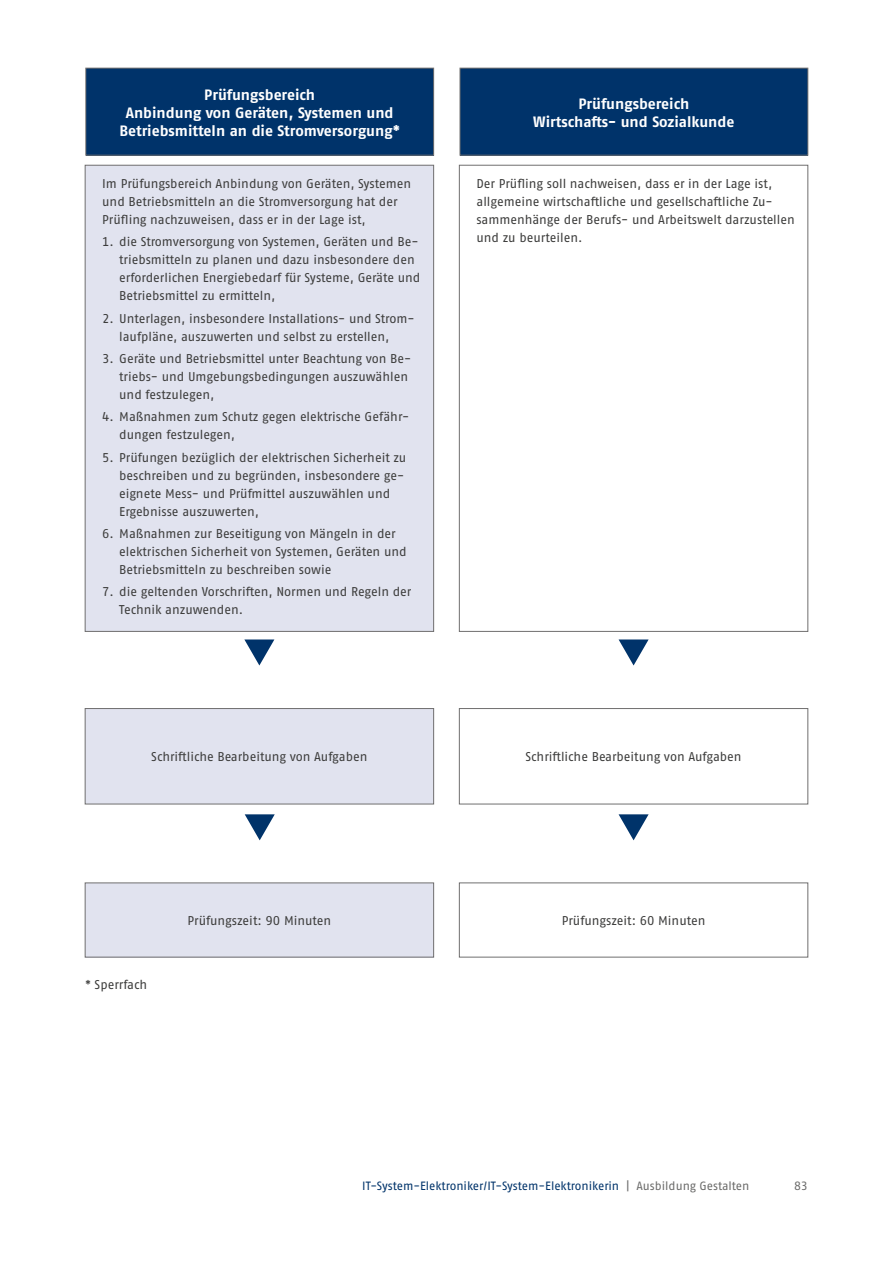
<style>
.page{position:relative;width:893px;height:1263px;background:#fff}
.page>*{position:absolute;margin:0;border:0;box-sizing:border-box;transform-origin:0 0}
.id272{font:700 15px/18px "Fago Pro";letter-spacing:-.005em;color:#fff;text-align:center}
.id269{font:12.75px/18px "Fago Pro";letter-spacing:-.005em;color:#3c3c3b}
.t1{font:12px "Fago Pro";letter-spacing:-.005em;color:#00336a}
.t2{font:12px "Fago Pro";color:#6b6b6a}
.s1{color:#6b6b6a}
</style>
<div class="page">
<div style="left:86px;top:68px;width:348px;height:87px;background:#00336a"></div>
<div style="left:460px;top:68px;width:348px;height:87px;background:#00336a"></div>
<div style="left:85px;top:165px;width:349px;height:467px;background:#e1e3ef"></div>
<svg style="left:459px;top:165px;width:349px;height:467px"></svg>
<div style="left:85px;top:708px;width:349px;height:96px;background:#e1e3ef"></div>
<svg style="left:459px;top:708px;width:349px;height:96px"></svg>
<div style="left:85px;top:883px;width:349px;height:74px;background:#e1e3ef"></div>
<svg style="left:459px;top:883px;width:349px;height:74px"></svg>
<svg style="left:244px;top:639px;width:30px;height:26px"></svg>
<svg style="left:619px;top:639px;width:30px;height:26px"></svg>
<svg style="left:245px;top:814px;width:30px;height:26px"></svg>
<svg style="left:619px;top:814px;width:30px;height:26px"></svg>
<p class="id272" style="left:204px;top:85px;width:112px">Prüfungsbereich</p>
<p class="id272" style="left:120px;top:103px;width:282px">Anbindung von Geräten, Systemen und<br>Betriebsmitteln an die Stromversorgung*</p>
<p class="id269" style="left:102px;top:175px;width:310px">Im Prüfungsbereich Anbindung von Geräten, Systemen und Betriebsmitteln an die Stromversorgung hat der<br>Prüfling nachzuweisen, dass er in der Lage ist,</p>
<p class="id269" style="left:119px;top:233px;width:303px;text-indent:-17px">1. die Stromversorgung von Systemen, Geräten und Be&shy;triebsmitteln zu planen und dazu insbesondere den erforderlichen Energiebedarf für Systeme, Geräte und Betriebsmittel zu ermitteln,</p>
<p class="id269" style="left:119px;top:309px;width:297px;text-indent:-17px">2. Unterlagen, insbesondere Installations- und Strom&shy;laufpläne, auszuwerten und selbst zu erstellen,</p>
<p class="id269" style="left:119px;top:349px;width:294px;text-indent:-17px">3. Geräte und Betriebsmittel unter Beachtung von Be&shy;triebs- und Umgebungsbedingungen auszuwählen und festzulegen,</p>
<p class="id269" style="left:119px;top:408px;width:292px;text-indent:-17px">4. Maßnahmen zum Schutz gegen elektrische Gefähr&shy;dungen festzulegen,</p>
<p class="id269" style="left:119px;top:448px;width:289px;text-indent:-17px">5. Prüfungen bezüglich der elektrischen Sicherheit zu beschreiben und zu begründen, insbesondere ge&shy;eignete Mess- und Prüfmittel auszuwählen und Ergebnisse auszuwerten,</p>
<p class="id269" style="left:119px;top:524px;width:289px;text-indent:-17px">6. Maßnahmen zur Beseitigung von Mängeln in der elektrischen Sicherheit von Systemen, Geräten und<br>Betriebsmitteln zu beschreiben sowie</p>
<p class="id269" style="left:119px;top:582px;width:294px;text-indent:-17px">7. die geltenden Vorschriften, Normen und Regeln der<br>Technik anzuwenden.</p>
<p class="id272" style="left:578px;top:94px;width:112px">Prüfungsbereich</p>
<p class="id272" style="left:533px;top:112px;width:203px">Wirtschafts- und Sozialkunde</p>
<p class="id269" style="left:476px;top:175px;width:320px">Der Prüfling soll nachweisen, dass er in der Lage ist, allgemeine wirtschaftliche und gesellschaftliche Zu&shy;sammenhänge der Berufs- und Arbeitswelt darzustellen und zu beurteilen.</p>
<p class="id269" style="left:151px;top:748px;width:218px">Schriftliche Bearbeitung von Aufgaben</p>
<p class="id269" style="left:525px;top:748px;width:218px">Schriftliche Bearbeitung von Aufgaben</p>
<p class="id269" style="left:85px;top:975px;width:64px">* Sperrfach</p>
<p class="id269" style="left:187px;top:912px;width:145px">Prüfungszeit: 90 Minuten</p>
<p class="id269" style="left:562px;top:912px;width:145px">Prüfungszeit: 60 Minuten</p>
<p class="t1" style="left:362px;top:1178px;width:389px">IT-System-Elektroniker/IT-System-Elektronikerin <span class="s1">| Ausbildung Gestalten</span></p>
<p class="t2" style="left:794px;top:1178px;width:15px">83</p>
</div>
